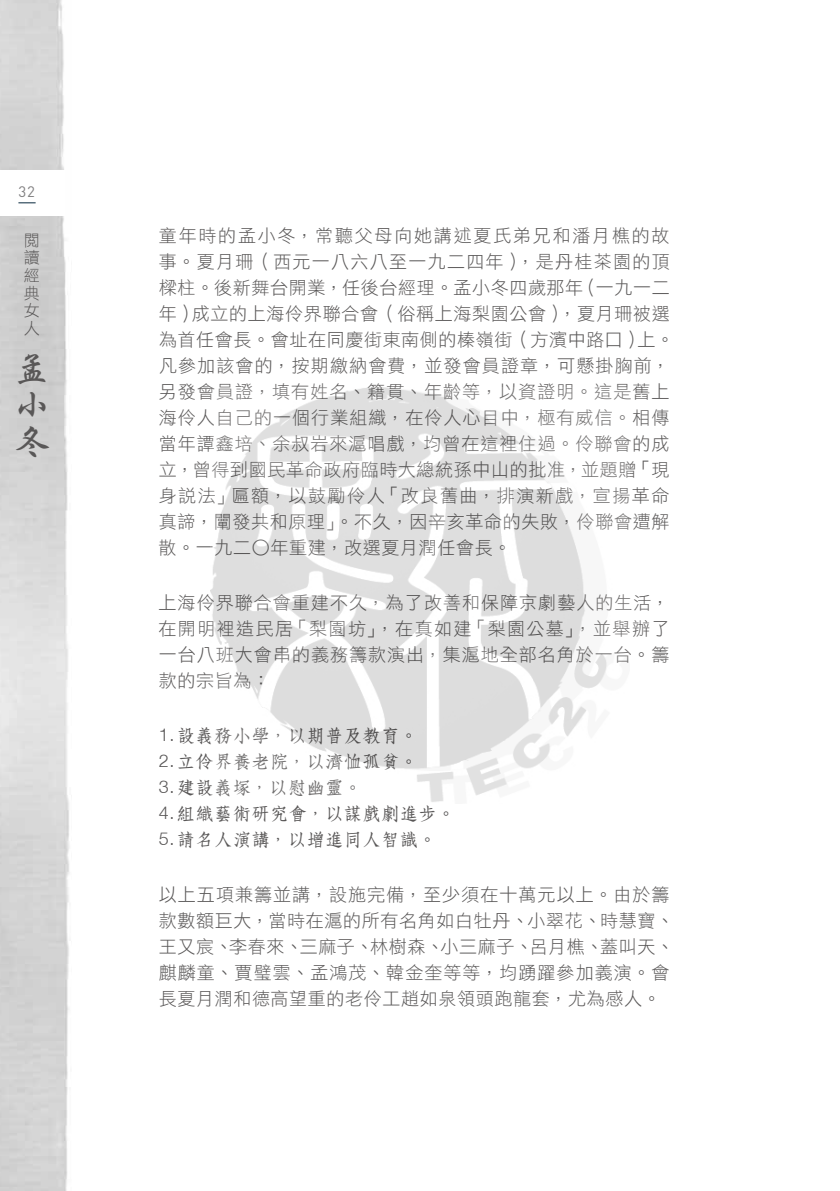
<style>
.page{position:relative;width:840px;height:1191px;background:#fff}
.page>*{position:absolute;margin:0;border:0;box-sizing:border-box;transform-origin:0 0}
.t1{font:36px/36px "Singkai EG Bold Big 5";color:#595757;text-align:justify}
.t2{font:18px/26px "DF Li Hei Std W3";letter-spacing:.055em;color:#595757}
.t3{font:18px/26px "DF Li Hei Std W3";letter-spacing:.035em;color:#595757}
.t4{font:18px/26px "DF Fang Song W6 WIN BF";letter-spacing:.035em;color:#595757}
.t5{font:16px/17.6px "DF Li Hei Std W3";color:#595757;text-align:justify}
.t6{font:15px "DIN Pro";color:#807f80}
.s1{font-family:"Helvetica Neue LT";font-weight:300}
</style>
<div class="page">
<img style="left:0;top:0;width:70px;height:1191px">
<div style="left:0;top:170px;width:64px;height:45px;background:#fff"></div>
<svg style="left:18px;top:202px;width:18px;height:1px"></svg>
<img style="left:210px;top:387px;width:397px;height:415px">
<p class="t6" style="left:18px;top:181px;width:18px">32</p>
<p class="t5" style="left:24px;top:231px;width:17px">閱讀經典女人</p>
<h1 class="t1" style="left:14px;top:351px;width:37px">孟小冬</h1>
<p class="t2" style="left:158px;top:223px;width:517px">童年時的孟小冬，常聽父母向她講述夏氏弟兄和潘月樵的故事。夏月珊（西元一八六八至一九二四年），是丹桂茶園的頂樑柱。後新舞台開業，任後台經理。孟小冬四歲那年（一九一二年）成立的上海伶界聯合會（俗稱上海梨園公會），夏月珊被選為首任會長。會址在同慶街東南側的榛嶺街（方濱中路口）上。凡參加該會的，按期繳納會費，並發會員證章，可懸掛胸前，另發會員證，填有姓名、籍貫、年齡等，以資證明。這是舊上海伶人自己的一個行業組織，在伶人心目中，極有威信。相傳當年譚鑫培、余叔岩來滬唱戲，均曾在這裡住過。伶聯會的成立，曾得到國民革命政府臨時大總統孫中山的批准，並題贈「現身說法」匾額，以鼓勵伶人「改良舊曲，排演新戲，宣揚革命真諦，闡發共和原理」。不久，因辛亥革命的失敗，伶聯會遭解散。一九二○年重建，改選夏月潤任會長。</p>
<p class="t2" style="left:158px;top:589px;width:512px;text-align:justify">上海伶界聯合會重建不久，為了改善和保障京劇藝人的生活，在開明裡造民居「梨園坊」，在真如建「梨園公墓」，並舉辦了一台八班大會串的義務籌款演出，集滬地全部名角於一台。籌款的宗旨為：</p>
<p class="t4" style="left:159px;top:722px;width:297px"><span class="s1">1.</span>設義務小學，以期普及教育。<br><span class="s1">2.</span>立伶界養老院，以濟恤孤貧。<br><span class="s1">3.</span>建設義塚，以慰幽靈。<br><span class="s1">4.</span>組織藝術研究會，以謀戲劇進步。<br><span class="s1">5.</span>請名人演講，以增進同人智識。</p>
<p class="t3" style="left:159px;top:881px;width:516px">以上五項兼籌並講，設施完備，至少須在十萬元以上。由於籌款數額巨大，當時在滬的所有名角如白牡丹、小翠花、時慧寶、王又宸、李春來、三麻子、林樹森、小三麻子、呂月樵、蓋叫天、麒麟童、賈璧雲、孟鴻茂、韓金奎等等，均踴躍參加義演。會長夏月潤和德高望重的老伶工趙如泉領頭跑龍套，尤為感人。</p>
</div>
